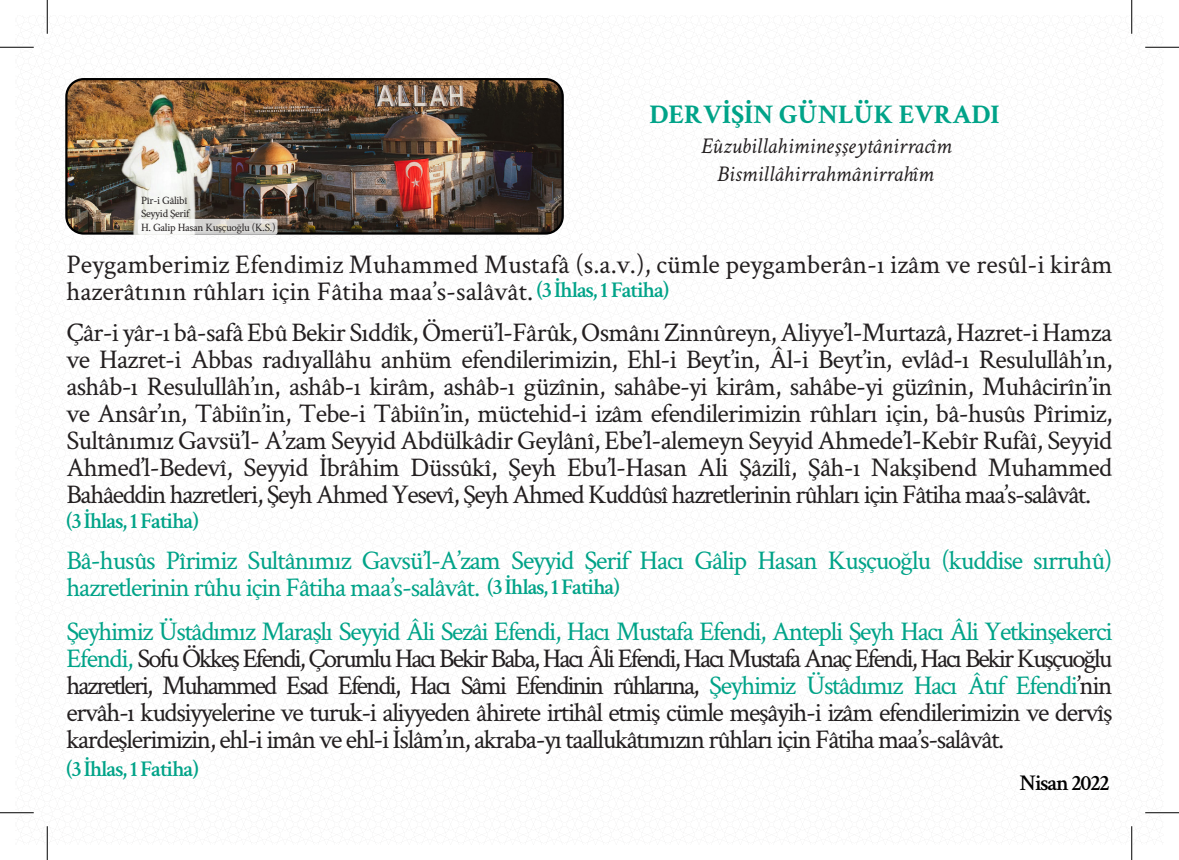
<style>
.page{position:relative;width:1179px;height:860px;background:#fff}
.page>*{position:absolute;margin:0;border:0;box-sizing:border-box;transform-origin:0 0}
.t1{font:27px/27px "Crimson Text";color:#231f20;text-align:justify}
.t2{font:27px/27px "Crimson Text";letter-spacing:-.04em;color:#00a388}
.t3{font:700 27px "Crimson Text";color:#00a388}
.t4{font:600 22.5px "Crimson Text";letter-spacing:-.05em;color:#00a388}
.t5{font:italic 22.5px "Crimson Text";color:#231f20}
.t6{font:600 22.5px "Crimson Text";letter-spacing:-.05em;color:#000}
.t7{font:11.25px "Crimson Text";letter-spacing:-.025em;color:#231f20}
.s1{color:#00a388}
</style>
<div class="page">
<img style="left:68px;top:81px;width:493px;height:151px">
<div style="left:65px;top:78px;width:499px;height:157px;border:2px solid #000;border-radius:17px"></div>
<img style="left:115px;top:87px;width:104px;height:148px">
<svg style="left:138px;top:219px;width:139px;height:16px"></svg>
<hr style="left:0;top:47px;width:34px;height:1px;background:#000">
<hr style="left:1145px;top:47px;width:34px;height:1px;background:#000">
<hr style="left:0;top:812px;width:34px;height:1px;background:#000">
<hr style="left:1145px;top:812px;width:34px;height:1px;background:#000">
<hr style="left:47px;top:0;width:1px;height:34px;background:#000">
<hr style="left:47px;top:826px;width:1px;height:34px;background:#000">
<hr style="left:1131px;top:0;width:1px;height:34px;background:#000">
<hr style="left:1131px;top:826px;width:1px;height:34px;background:#000">
<p class="t7" style="left:141px;top:192px;width:48px">Pîr-i Gâlibî</p>
<p class="t7" style="left:141px;top:206px;width:50px">Seyyid Şerif</p>
<p class="t7" style="left:141px;top:219px;width:136px">H. Galip Hasan Kuşçuoğlu (K.S.)</p>
<p class="t3" style="left:649px;top:97px;width:352px">DERVİŞİN GÜNLÜK EVRADI</p>
<p class="t5" style="left:701px;top:133px;width:252px">Eûzubillahimineşşeytânirracîm</p>
<p class="t5" style="left:717px;top:161px;width:218px">Bismillâhirrahmânirrahîm</p>
<p class="t1" style="left:66px;top:249px;width:1047px">Peygamberimiz Efendimiz Muhammed Mustafâ (s.a.v.), cümle peygamberân-ı izâm ve resûl-i kirâm hazerâtının rûhları için Fâtiha maa’s-salâvât.</p>
<p class="t4" style="left:537px;top:274px;width:134px">(3 İhlas, 1 Fatiha)</p>
<p class="t1" style="left:66px;top:318px;width:1047px">Çâr-i yâr-ı bâ-safâ Ebû Bekir Sıddîk, Ömerü’l-Fârûk, Osmânı Zinnûreyn, Aliyye’l-Murtazâ, Hazret-i Hamza ve Hazret-i Abbas radıyallâhu anhüm efendilerimizin, Ehl-i Beyt’in, Âl-i Beyt’in, evlâd-ı Resulullâh’ın, ashâb-ı Resulullâh’ın, ashâb-ı kirâm, ashâb-ı güzînin, sahâbe-yi kirâm, sahâbe-yi güzînin, Muhâcirîn’in ve Ansâr’ın, Tâbiîn’in, Tebe-i Tâbiîn’in, müctehid-i izâm efendilerimizin rûhları için, bâ-husûs Pîrimiz, Sultânımız Gavsü’l- A’zam Seyyid Abdülkâdir Geylânî, Ebe’l-alemeyn Seyyid Ahmede’l-Kebîr Rufâî, Seyyid Ahmed’l-Bedevî, Seyyid İbrâhim Düssûkî, Şeyh Ebu’l-Hasan Ali Şâzilî, Şâh-ı Nakşibend Muhammed Bahâeddin hazretleri, Şeyh Ahmed Yesevî, Şeyh Ahmed Kuddûsî hazretlerinin rûhları için Fâtiha maa’s-salâvât.</p>
<p class="t2" style="left:66px;top:546px;width:1047px">Bâ-husûs Pîrimiz Sultânımız Gavsü’l-A’zam Seyyid Şerif Hacı Gâlip Hasan Kuşçuoğlu (kuddise sırruhû) hazretlerinin rûhu için Fâtiha maa’s-salâvât.</p>
<p class="t4" style="left:66px;top:505px;width:134px">(3 İhlas, 1 Fatiha)</p>
<p class="t4" style="left:487px;top:571px;width:134px">(3 İhlas, 1 Fatiha)</p>
<p class="t1" style="left:66px;top:617px;width:1047px"><span class="s1">Şeyhimiz Üstâdımız Maraşlı Seyyid Âli Sezâi Efendi, Hacı Mustafa Efendi, Antepli Şeyh Hacı Âli Yetkinşekerci Efendi,</span> Sofu Ökkeş Efendi, Çorumlu Hacı Bekir Baba, Hacı Âli Efendi, Hacı Mustafa Anaç Efendi, Hacı Bekir Kuşçuoğlu hazretleri, Muhammed Esad Efendi, Hacı Sâmi Efendinin rûhlarına, <span class="s1">Şeyhimiz Üstâdımız Hacı Âtıf Efendi</span>’nin ervâh-ı kudsiyyelerine ve turuk-i aliyyeden âhirete irtihâl etmiş cümle meşâyih-i izâm efendilerimizin ve dervîş kardeşlerimizin, ehl-i imân ve ehl-i İslâm’ın, akraba-yı taallukâtımızın rûhları için Fâtiha maa’s-salâvât.</p>
<p class="t4" style="left:66px;top:753px;width:134px">(3 İhlas, 1 Fatiha)</p>
<p class="t6" style="left:1019px;top:766px;width:92px">Nisan 2022</p>
</div>
